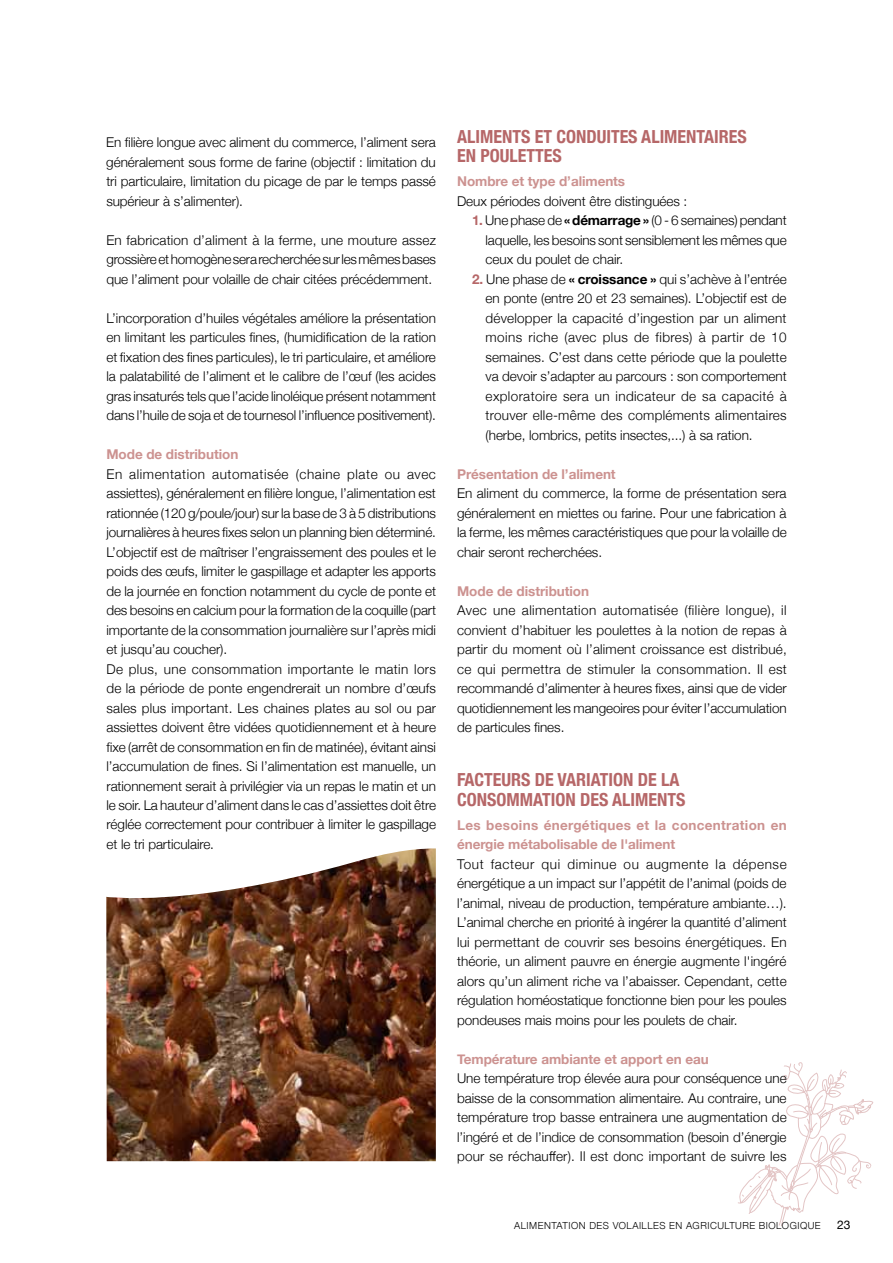
<style>
.page{position:relative;width:893px;height:1263px;background:#fff}
.page>*{position:absolute;margin:0;border:0;box-sizing:border-box;transform-origin:0 0}
.t1{font:700 condensed 18px/19.5px "Helvetica Neue";color:#b66768}
.t2{font:300 13.5px/19.5px "Helvetica Neue";letter-spacing:-.005em;color:#000;text-align:justify}
.t3{font:700 13.5px/19.5px "Helvetica Neue";letter-spacing:-.005em;color:#cc9290}
.t4{font:12px "Helvetica Neue";color:#000}
.t5{font:300 9.75px "Helvetica Neue";letter-spacing:.05em;color:#000}
.s1{font-weight:700;color:#b66768}
.s2{font-weight:700}
</style>
<div class="page">
<svg style="left:738px;top:1062px;width:135px;height:164px"></svg>
<img style="left:106px;top:848px;width:330px;height:313px">
<p class="t2" style="left:106px;top:132px;width:331px">En filière longue avec aliment du commerce, l’aliment sera généralement sous forme de farine (objectif : limitation du tri particulaire, limitation du picage de par le temps passé supérieur à s’alimenter).</p>
<p class="t2" style="left:106px;top:229px;width:331px">En fabrication d’aliment à la ferme, une mouture assez grossièreethomogèneserarecherchéesurlesmêmesbases que l’aliment pour volaille de chair citées précédemment.</p>
<p class="t2" style="left:106px;top:307px;width:331px">L’incorporation d’huiles végétales améliore la présentation en limitant les particules fines, (humidification de la ration et fixation des fines particules), le tri particulaire, et améliore la palatabilité de l’aliment et le calibre de l’œuf (les acides gras insaturés tels que l’acide linoléique présent notamment dans l’huile de soja et de tournesol l’influence positivement).</p>
<p class="t3" style="left:106px;top:445px;width:133px">Mode de distribution</p>
<p class="t2" style="left:106px;top:463px;width:331px;text-align:left">En alimentation automatisée (chaine plate ou avec assiettes), généralement en filière longue, l’alimentation est rationnée (120 g/poule/jour) sur la base de 3 à 5 distributions journalières à heures fixes selon un planning bien déterminé.<br>L’objectif est de maîtriser l’engraissement des poules et le poids des œufs, limiter le gaspillage et adapter les apports de la journée en fonction notamment du cycle de ponte et des besoins en calcium pour la formation de la coquille (part importante de la consommation journalière sur l’après midi et jusqu’au coucher).<br>De plus, une consommation importante le matin lors de la période de ponte engendrerait un nombre d’œufs sales plus important. Les chaines plates au sol ou par assiettes doivent être vidées quotidiennement et à heure fixe (arrêt de consommation en fin de matinée), évitant ainsi l’accumulation de fines. Si l’alimentation est manuelle, un rationnement serait à privilégier via un repas le matin et un le soir. La hauteur d’aliment dans le cas d’assiettes doit être réglée correctement pour contribuer à limiter le gaspillage et le tri particulaire.</p>
<h1 class="t1" style="left:457px;top:125px;width:291px">ALIMENTS ET CONDUITES ALIMENTAIRES<br>EN POULETTES</h1>
<p class="t3" style="left:457px;top:172px;width:170px">Nombre et type d’aliments</p>
<p class="t2" style="left:457px;top:190px;width:232px">Deux périodes doivent être distinguées :</p>
<p class="t2" style="left:486px;top:210px;width:303px;text-indent:-14px"><span class="s1">1.</span> Une phase de <span class="s2">« démarrage »</span> (0 - 6 semaines) pendant laquelle, les besoins sont sensiblement les mêmes que ceux du poulet de chair.</p>
<p class="t2" style="left:486px;top:268px;width:303px;text-indent:-14px"><span class="s1">2.</span> Une phase de <span class="s2">« croissance »</span> qui s’achève à l’entrée en ponte (entre 20 et 23 semaines). L’objectif est de développer la capacité d’ingestion par un aliment moins riche (avec plus de fibres) à partir de 10 semaines. C ’est dans cette période que la poulette va devoir s’adapter au parcours : son comportement exploratoire sera un indicateur de sa capacité à trouver elle-même des compléments alimentaires (herbe, lombrics, petits insectes,...) à sa ration.</p>
<p class="t3" style="left:457px;top:464px;width:160px">Présentation de l’aliment</p>
<p class="t2" style="left:457px;top:483px;width:331px">En aliment du commerce, la forme de présentation sera généralement en miettes ou farine. Pour une fabrication à la ferme, les mêmes caractéristiques que pour la volaille de chair seront recherchées.</p>
<p class="t3" style="left:457px;top:581px;width:133px">Mode de distribution</p>
<p class="t2" style="left:457px;top:600px;width:331px">Avec une alimentation automatisée (filière longue), il convient d’habituer les poulettes à la notion de repas à partir du moment où l’aliment croissance est distribué, ce qui permettra de stimuler la consommation. Il est recommandé d’alimenter à heures fixes, ainsi que de vider quotidiennement les mangeoires pour éviter l’accumulation de particules fines.</p>
<h1 class="t1" style="left:457px;top:769px;width:230px">FACTEURS DE VARIATION DE LA<br>CONSOMMATION DES ALIMENTS</h1>
<p class="t3" style="left:457px;top:815px;width:331px">Les besoins énergétiques et la concentration en énergie métabolisable de l'aliment</p>
<p class="t2" style="left:457px;top:853px;width:331px">Tout facteur qui diminue ou augmente la dépense énergétique a un impact sur l’appétit de l’animal (poids de l’animal, niveau de production, température ambiante…).<br>L’animal cherche en priorité à ingérer la quantité d’aliment lui permettant de couvrir ses besoins énergétiques. En théorie, un aliment pauvre en énergie augmente l'ingéré alors qu’un aliment riche va l’abaisser. Cependant, cette régulation homéostatique fonctionne bien pour les poules pondeuses mais moins pour les poulets de chair.</p>
<p class="t3" style="left:457px;top:1049px;width:253px">Température ambiante et apport en eau</p>
<p class="t2" style="left:457px;top:1068px;width:331px">Une température trop élevée aura pour conséquence une baisse de la consommation alimentaire. Au contraire, une température trop basse entrainera une augmentation de l’ingéré et de l’indice de consommation (besoin d’énergie pour se réchauffer). I l est donc important de suivre les</p>
<p class="t5" style="left:514px;top:1217px;width:308px">Alimentation des volailles en agriculture biologique</p>
<p class="t4" style="left:837px;top:1216px;width:15px">23</p>
</div>
